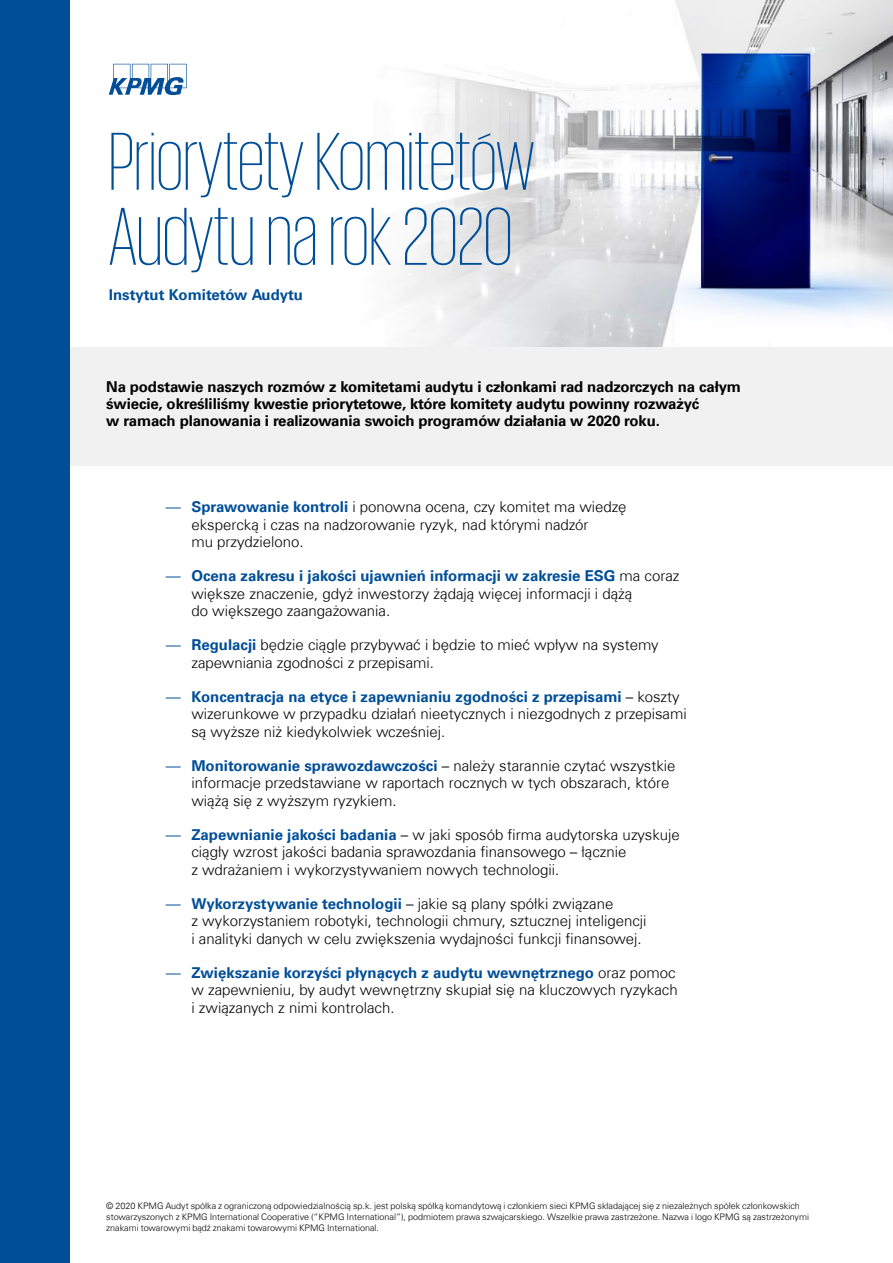
<style>
.page{position:relative;width:893px;height:1263px;background:#fff}
.page>*{position:absolute;margin:0;border:0;box-sizing:border-box;transform-origin:0 0}
.t1{font:200 84px/75px "KPMG";color:#004e98}
.t2{font:300 15px/17.2px "Universfor KPMG";color:#000}
.t3{font:700 15px/17.2px "Universfor KPMG";letter-spacing:-.01em;color:#000}
.t4{font:700 15px "Universfor KPMG";color:#004e98}
.t5{font:300 9px/10.8px "Universfor KPMG";color:#000}
.s1{color:#004e98}
.s2{font-weight:700;color:#004e98}
</style>
<div class="page">
<div style="left:64px;top:347px;width:829px;height:119px;background:#f1f1f2"></div>
<img style="left:69px;top:0;width:824px;height:347px">
<div style="left:0;top:0;width:69px;height:1263px;background:#004e98"></div>
<svg style="left:109px;top:64px;width:78px;height:31px"></svg>
<h1 class="t1" style="left:109px;top:122px;width:427px">Priorytety Komitetów<br>Audytu na rok 2020</h1>
<p class="t4" style="left:109px;top:286px;width:196px">Instytut Komitetów Audytu</p>
<p class="t3" style="left:106px;top:378px;width:636px">Na podstawie naszych rozmów z komitetami audytu i członkami rad nadzorczych na całym świecie, określiliśmy kwestie priorytetowe, które komitety audytu powinny rozważyć<br>w ramach planowania i realizowania swoich programów działania w 2020 roku.</p>
<p class="t2" style="left:191px;top:498px;width:437px;text-indent:-26px"><span class="s1">—</span> <span class="s2">Sprawowanie kontroli</span> i ponowna ocena, czy komitet ma wiedzę ekspercką i czas na nadzorowanie ryzyk, nad którymi nadzór<br>mu przydzielono.</p>
<p class="t2" style="left:191px;top:567px;width:490px;text-indent:-26px"><span class="s1">—</span> <span class="s2">Ocena zakresu i jakości ujawnień informacji w zakresie ESG</span> ma coraz większe znaczenie, gdyż inwestorzy żądają więcej informacji i dążą<br>do większego zaangażowania.</p>
<p class="t2" style="left:191px;top:636px;width:469px;text-indent:-26px"><span class="s1">—</span> <span class="s2">Regulacji</span> będzie ciągle przybywać i będzie to mieć wpływ na systemy zapewniania zgodności z przepisami.</p>
<p class="t2" style="left:191px;top:688px;width:497px;text-indent:-26px"><span class="s1">—</span> <span class="s2">Koncentracja na etyce i zapewnianiu zgodności z przepisami</span> – koszty wizerunkowe w przypadku działań nieetycznych i niezgodnych z przepisami są wyższe niż kiedykolwiek wcześniej.</p>
<p class="t2" style="left:191px;top:757px;width:486px;text-indent:-26px"><span class="s1">—</span> <span class="s2">Monitorowanie sprawozdawczości</span> – należy starannie czytać wszystkie informacje przedstawiane w raportach rocznych w tych obszarach, które wiążą się z wyższym ryzykiem.</p>
<p class="t2" style="left:191px;top:826px;width:490px;text-indent:-26px"><span class="s1">—</span> <span class="s2">Zapewnianie jakości badania</span> – w jaki sposób firma audytorska uzyskuje ciągły wzrost jakości badania sprawozdania finansowego – łącznie<br>z wdrażaniem i wykorzystywaniem nowych technologii.</p>
<p class="t2" style="left:191px;top:895px;width:457px;text-indent:-26px"><span class="s1">—</span> <span class="s2">Wykorzystywanie technologii</span> – jakie są plany spółki związane<br>z wykorzystaniem robotyki, technologii chmury, sztucznej inteligencji i analityki danych w celu zwiększenia wydajności funkcji finansowej.</p>
<p class="t2" style="left:191px;top:964px;width:488px;text-indent:-26px"><span class="s1">—</span> <span class="s2">Zwiększanie korzyści płynących z audytu wewnętrznego</span> oraz pomoc w zapewnieniu, by audyt wewnętrzny skupiał się na kluczowych ryzykach i związanych z nimi kontrolach.</p>
<p class="t5" style="left:106px;top:1200px;width:704px">© 2020 KPMG Audyt spółka z ograniczoną odpowiedzialnością sp.k. jest polską spółką komandytową i członkiem sieci KPMG składającej się z niezależnych spółek członkowskich stowarzyszonych z KPMG International Cooperative (“KPMG International”), podmiotem prawa szwajcarskiego. Wszelkie prawa zastrzeżone. Nazwa i logo KPMG są zastrzeżonymi znakami towarowymi bądź znakami towarowymi KPMG International.</p>
</div>
